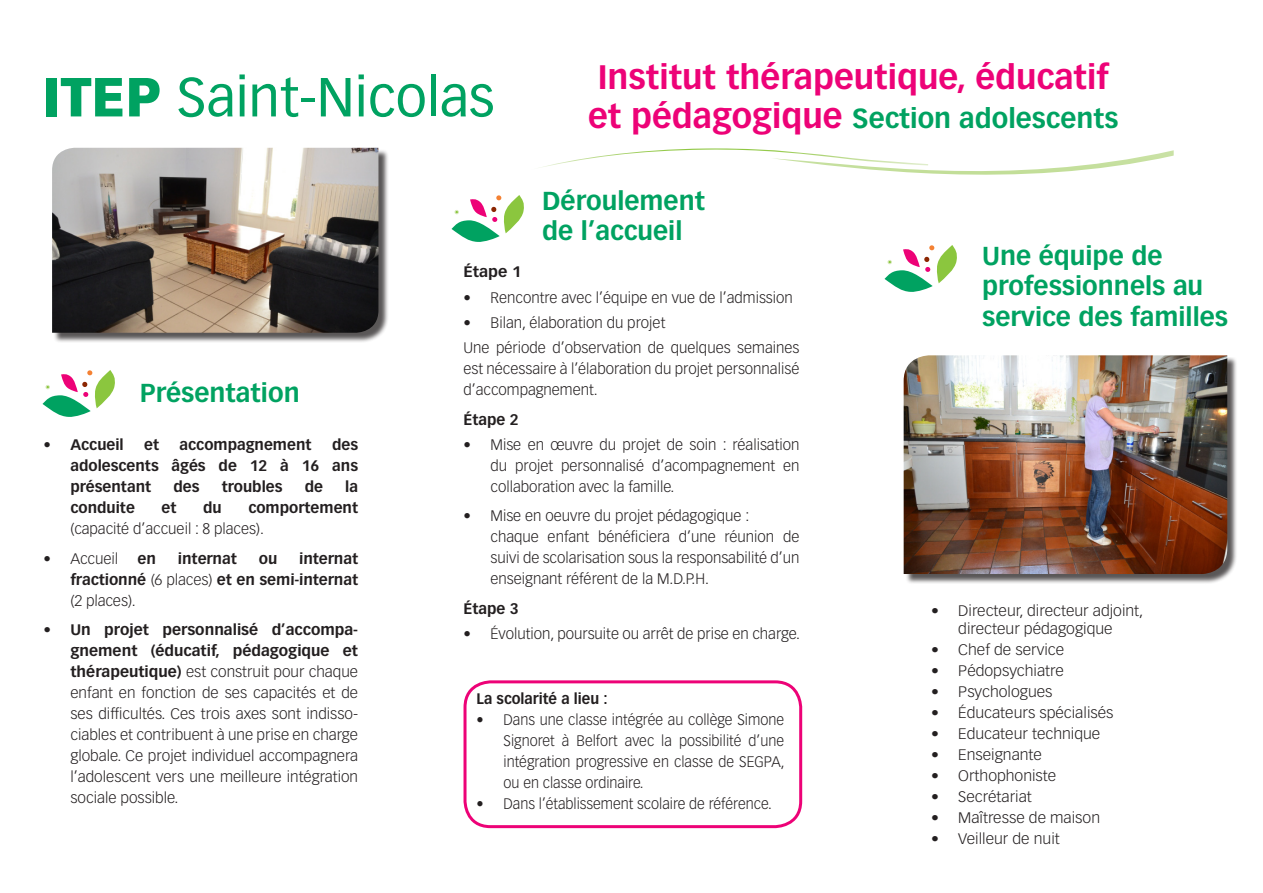
<style>
.page{position:relative;width:1263px;height:893px;background:#fff}
.page>*{position:absolute;margin:0;border:0;box-sizing:border-box;transform-origin:0 0}
.t1{font:54px "Vectora LT Std";color:#00a261}
.t2{font:700 33.3px "Vectora LT Std";color:#ed0277}
.t3{font:700 27px "Vectora LT Std";color:#00a261}
.t4{font:700 25.5px/30.6px "Vectora LT Std";color:#00a261}
.t5{font:300 15px/21px "Vectora LT Std";color:#231f20;text-align:justify}
.t6{font:300 15px/18px "Vectora LT Std";color:#231f20;text-align:center;scale:1.05 1}
.t7{font:300 15px/21px "Vectora LT Std";color:#231f20;text-align:justify;scale:.96 1}
.t8{font:700 15px/21px "Vectora LT Std";color:#231f20;text-align:justify}
.t9{font:700 15px "Vectora LT Std";color:#231f20;scale:.96 1}
.t10{font:700 15px "Vectora LT Std";color:#231f20;scale:1.05 1}
.s1{font-weight:900}
.s2{font-size:33.3px;color:#ed0277}
.s3{font-weight:700}
.s4{font-weight:300}
</style>
<div class="page">
<svg style="left:43px;top:370px;width:72px;height:47px"></svg>
<svg style="left:884px;top:245px;width:73px;height:47px"></svg>
<svg style="left:451px;top:195px;width:73px;height:47px"></svg>
<div style="left:905px;top:357px;width:332px;height:228px;background:#231f20;opacity:.75"></div>
<img style="left:904px;top:355px;width:323px;height:219px">
<div style="left:53px;top:149px;width:336px;height:194px;background:#231f20;opacity:.75"></div>
<img style="left:52px;top:148px;width:326px;height:185px">
<div style="left:463px;top:680px;width:339px;height:148px;border:3px solid #ed0277;border-radius:26px"></div>
<svg style="left:539px;top:148px;width:635px;height:27px"></svg>
<p class="t1" style="left:43px;top:66px;width:454px"><span class="s1">ITEP</span> Saint-Nicolas</p>
<p class="t2" style="left:598px;top:57px;width:513px">Institut thérapeutique, éducatif</p>
<p class="t3" style="left:588px;top:102px;width:532px"><span class="s2">et pédagogique</span> Section adolescents</p>
<p class="t4" style="left:542px;top:185px;width:164px">Déroulement de l’accueil</p>
<p class="t4" style="left:140px;top:377px;width:161px">Présentation</p>
<p class="t8" style="left:43px;top:434px;width:82px">• Accueil</p>
<p class="t8" style="left:144px;top:434px;width:16px">et</p>
<p class="t8" style="left:180px;top:434px;width:133px">accompagnement</p>
<p class="t8" style="left:70px;top:434px;width:289px;text-indent:262px">des adolescents âgés de 12 à 16 ans présentant</p>
<p class="t8" style="left:173px;top:476px;width:28px">des</p>
<p class="t8" style="left:222px;top:476px;width:62px">troubles</p>
<p class="t8" style="left:305px;top:476px;width:20px">de</p>
<p class="t8" style="left:345px;top:476px;width:14px">la</p>
<p class="t8" style="left:70px;top:497px;width:66px">conduite</p>
<p class="t8" style="left:162px;top:497px;width:16px">et</p>
<p class="t8" style="left:203px;top:497px;width:20px">du</p>
<p class="t5" style="left:70px;top:498px;width:289px;text-indent:178px"><span class="s3">comportement </span>(capacité d’accueil : 8 places).</p>
<p class="t5" style="left:43px;top:548px;width:77px">• Accueil</p>
<p class="t8" style="left:138px;top:548px;width:20px">en</p>
<p class="t8" style="left:178px;top:548px;width:61px">internat</p>
<p class="t8" style="left:259px;top:548px;width:20px">ou</p>
<p class="t8" style="left:70px;top:548px;width:289px;text-indent:229px">internat fractionné <span class="s4">(6 places)</span> et en semi-internat <span class="s4">(2 places).</span></p>
<p class="t5" style="left:70px;top:620px;width:289px;text-indent:-27px"><span class="s3">• Un projet personnalisé d’accompa&shy;gnement (éducatif, pédagogique et thérapeutique)</span> est construit pour chaque enfant en fonction de ses capacités et de ses difficultés. Ces trois axes sont indisso&shy;ciables et contribuent à une prise en charge globale. Ce projet individuel accompagnera l’adolescent vers une meilleure intégration sociale possible.</p>
<p class="t10" style="left:463px;top:263px;width:57px">Étape 1</p>
<p class="t5" style="left:463px;top:287px;width:331px">• Rencontre avec l’équipe en vue de l’admission</p>
<p class="t5" style="left:463px;top:312px;width:203px">• Bilan, élaboration du projet</p>
<p class="t5" style="left:463px;top:338px;width:337px">Une période d’observation de quelques semaines est nécessaire à l’élaboration du projet personnalisé d’accompagnement.</p>
<p class="t8" style="left:463px;top:409px;width:57px">Étape 2</p>
<p class="t5" style="left:490px;top:434px;width:310px;text-indent:-27px">• Mise en œuvre du projet de soin : réalisation du projet personnalisé d’acompagnement en collaboration avec la famille.</p>
<p class="t5" style="left:490px;top:506px;width:310px;text-align:left;text-indent:-27px">• Mise en oeuvre du projet pédagogique : chaque enfant bénéficiera d’une réunion de suivi de scolarisation sous la responsabilité d’un enseignant référent de la M.D.P.H.</p>
<p class="t8" style="left:463px;top:598px;width:57px">Étape 3</p>
<p class="t5" style="left:463px;top:624px;width:338px">• Évolution, poursuite ou arrêt de prise en charge.</p>
<p class="t9" style="left:477px;top:689px;width:138px">La scolarité a lieu :</p>
<p class="t7" style="left:504px;top:709px;width:294px;text-indent:-27px">• Dans une classe intégrée au collège Simone Signoret à Belfort avec la possibilité d’une intégration progressive en classe de SEGPA, ou en classe ordinaire.</p>
<p class="t7" style="left:477px;top:793px;width:309px">• Dans l’établissement scolaire de référence.</p>
<p class="t4" style="left:982px;top:240px;width:247px">Une équipe de professionnels au service des familles</p>
<p class="t6" style="left:931px;top:602px;width:203px">• Directeur, directeur adjoint, directeur pédagogique</p>
<p class="t6" style="left:931px;top:641px;width:128px">• Chef de service</p>
<p class="t6" style="left:931px;top:662px;width:128px">• Pédopsychiatre</p>
<p class="t6" style="left:931px;top:683px;width:117px">• Psychologues</p>
<p class="t6" style="left:931px;top:704px;width:175px">• Éducateurs spécialisés</p>
<p class="t6" style="left:931px;top:725px;width:163px">• Educateur technique</p>
<p class="t6" style="left:931px;top:746px;width:107px">• Enseignante</p>
<p class="t6" style="left:931px;top:767px;width:121px">• Orthophoniste</p>
<p class="t6" style="left:931px;top:788px;width:97px">• Secrétariat</p>
<p class="t6" style="left:931px;top:809px;width:162px">• Maîtresse de maison</p>
<p class="t6" style="left:931px;top:830px;width:124px">• Veilleur de nuit</p>
</div>
